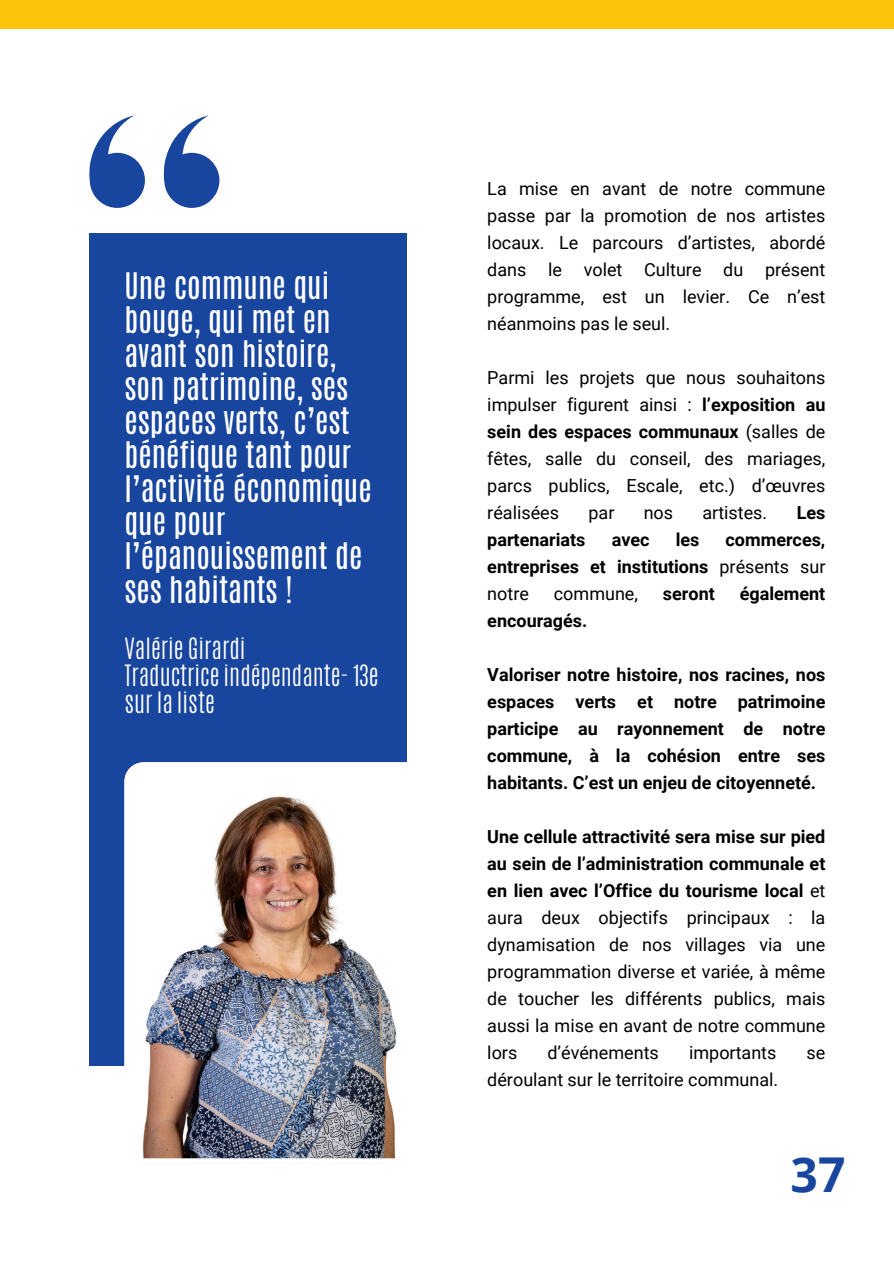
<style>
.page{position:relative;width:894px;height:1264px;background:#fff}
.page>*{position:absolute;margin:0;border:0;box-sizing:border-box;transform-origin:0 0}
.t1{font:700 48px "Open Sans";color:#18459d}
.t2{font:30.6px/33.8px "Antonio";color:#fff}
.t3{font:300 24.6px/27px "Antonio";color:#fff}
.t4{font:18px/27px "Roboto";color:#000;text-align:justify}
.t5{font:700 18px/27px "Roboto";color:#000;text-align:justify}
.s1{font-weight:700}
.s2{font-weight:400}
</style>
<div class="page">
<div style="left:0;top:0;width:893px;height:29px;background:#fcc30b"></div>
<div style="left:89px;top:233px;width:317px;height:832px;background:#18459d"></div>
<img style="left:124px;top:762px;width:283px;height:397px">
<svg style="left:89px;top:115px;width:56px;height:93px"></svg>
<svg style="left:164px;top:115px;width:55px;height:93px"></svg>
<h1 class="t2" style="left:124px;top:269px;width:249px">Une commune qui bouge, qui met en avant son histoire, son patrimoine, ses espaces verts, c’est bénéfique tant pour l’activité économique que pour l’épanouissement de ses habitants !</h1>
<h2 class="t3" style="left:124px;top:635px;width:256px">Valérie Girardi<br>Traductrice indépendante- 13e sur la liste</h2>
<p class="t4" style="left:487px;top:175px;width:339px">La mise en avant de notre commune passe par la promotion de nos artistes locaux. Le parcours d’artistes, abordé dans le volet Culture du présent programme, est un levier. Ce n’est néanmoins pas le seul.</p>
<p class="t4" style="left:487px;top:364px;width:339px">Parmi les projets que nous souhaitons impulser figurent ainsi : <span class="s1">l’exposition au sein des espaces communaux</span> (salles de fêtes, salle du conseil, des mariages, parcs publics, Escale, etc.) d’œuvres réalisées</p>
<p class="t4" style="left:588px;top:499px;width:27px">par</p>
<p class="t4" style="left:643px;top:499px;width:31px">nos</p>
<p class="t4" style="left:702px;top:499px;width:66px">artistes.</p>
<p class="t5" style="left:796px;top:499px;width:30px">Les</p>
<p class="t5" style="left:487px;top:526px;width:100px">partenariats</p>
<p class="t5" style="left:611px;top:526px;width:39px">avec</p>
<p class="t5" style="left:675px;top:526px;width:25px">les</p>
<p class="t5" style="left:487px;top:526px;width:339px;text-indent:238px">commerces, entreprises et institutions <span class="s2">présents sur notre</span></p>
<p class="t4" style="left:553px;top:580px;width:86px">commune,</p>
<p class="t5" style="left:662px;top:580px;width:53px">seront</p>
<p class="t5" style="left:739px;top:580px;width:87px">également</p>
<p class="t5" style="left:487px;top:607px;width:102px">encouragés.</p>
<p class="t5" style="left:487px;top:661px;width:339px">Valoriser notre histoire, nos racines, nos espaces verts et notre patrimoine participe au rayonnement de notre commune, à la cohésion entre ses habitants. C’est un enjeu de citoyenneté.</p>
<h3 class="t4" style="left:487px;top:823px;width:339px"><span class="s1">Une cellule attractivité sera mise sur pied au sein de l’administration communale et en lien avec l’Office du tourisme local</span> et aura deux objectifs principaux : la dynamisation de nos villages via une programmation diverse et variée, à même de toucher les différents publics, mais aussi la mise en avant de notre commune lors</h3>
<h3 class="t4" style="left:547px;top:1039px;width:113px">d’événements</h3>
<h3 class="t4" style="left:689px;top:1039px;width:89px">importants</h3>
<h3 class="t4" style="left:806px;top:1039px;width:20px">se</h3>
<h3 class="t4" style="left:487px;top:1066px;width:292px">déroulant sur le territoire communal.</h3>
<p class="t1" style="left:790px;top:1140px;width:56px">37</p>
</div>
